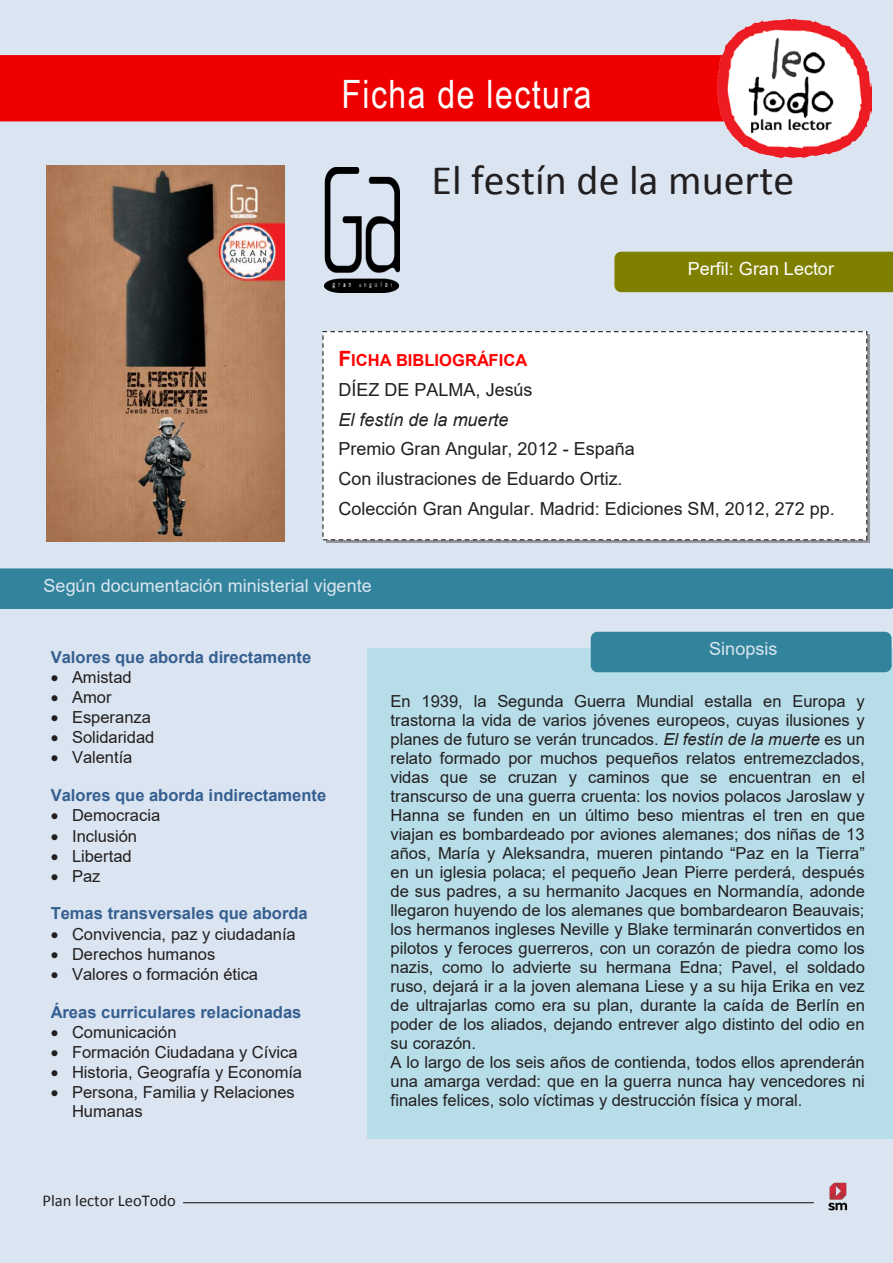
<style>
.page{position:relative;width:893px;height:1263px;background:#dbe5f1}
.page>*{position:absolute;margin:0;border:0;box-sizing:border-box;transform-origin:0 0}
.t1{font:42px "Calibri";color:#231f20}
.t2{font:39px "Arial Narrow";letter-spacing:.035em;color:#fff}
.t3{font:18px/29.7px "Arial";letter-spacing:.005em;color:#231f20}
.t4{font:18px "Arial";letter-spacing:.005em;color:#dbe5f1}
.t5{font:18px "Arial";letter-spacing:.005em;color:#fff}
.t6{font:16.5px/19px "Arial";color:#231f20}
.t7{font:700 16.5px "Arial";color:#365f91}
.t8{font:700 16.5px "Arial";letter-spacing:.005em;color:#f00}
.t9{font:16.5px "Calibri";color:#231f20}
.s1{font-size:21px}
.s2{font-style:italic}
</style>
<div class="page">
<hr style="left:183px;top:1202px;width:630px;height:1px;background:#231f20">
<img style="left:324px;top:167px;width:75px;height:125px">
<img style="left:47px;top:166px;width:237px;height:375px">
<div style="left:367px;top:648px;width:526px;height:490px;background:#b6dde8"></div>
<div style="left:323px;top:332px;width:544px;height:208px;background:#fff"></div>
<div style="left:322px;top:331px;width:545px;height:209px;border:1px dashed #231f20"></div>
<div style="left:614px;top:252px;width:279px;height:40px;background:#808000"></div>
<div style="left:591px;top:632px;width:301px;height:40px;background:#31849b;border-radius:7px"></div>
<div style="left:0;top:568px;width:893px;height:41px;background:#31849b"></div>
<div style="left:0;top:55px;width:718px;height:66px;background:#e00"></div>
<img style="left:718px;top:19px;width:154px;height:138px">
<img style="left:811px;top:1182px;width:37px;height:29px">
<p class="t2" style="left:341px;top:66px;width:252px">Ficha de lectura</p>
<p class="t1" style="left:431px;top:154px;width:364px">El festín de la muerte</p>
<p class="t5" style="left:688px;top:257px;width:148px">Perfil: Gran Lector</p>
<p class="t8" style="left:338px;top:348px;width:190px"><span class="s1">F</span>ICHA BIBLIOGRÁFICA</p>
<p class="t3" style="left:338px;top:375px;width:498px">DÍEZ DE PALMA, Jesús<br><span class="s2">El festín de la muerte<br></span>Premio Gran Angular, 2012 - España<br>Con ilustraciones de Eduardo Ortiz.<br>Colección Gran Angular. Madrid: Ediciones SM, 2012, 272 pp.</p>
<p class="t4" style="left:44px;top:573px;width:330px">Según documentación ministerial vigente</p>
<p class="t7" style="left:51px;top:645px;width:262px">Valores que aborda directamente</p>
<p class="t6" style="left:51px;top:668px;width:83px">• Amistad</p>
<p class="t6" style="left:51px;top:688px;width:62px">• Amor</p>
<p class="t6" style="left:51px;top:708px;width:102px">• Esperanza</p>
<p class="t6" style="left:51px;top:728px;width:105px">• Solidaridad</p>
<p class="t6" style="left:51px;top:748px;width:83px">• Valentía</p>
<p class="t7" style="left:51px;top:784px;width:277px">Valores que aborda indirectamente</p>
<p class="t6" style="left:51px;top:806px;width:111px">• Democracia</p>
<p class="t6" style="left:51px;top:826px;width:88px">• Inclusión</p>
<p class="t6" style="left:51px;top:846px;width:83px">• Libertad</p>
<p class="t6" style="left:51px;top:866px;width:51px">• Paz</p>
<p class="t7" style="left:51px;top:902px;width:259px">Temas transversales que aborda</p>
<p class="t6" style="left:51px;top:924px;width:246px">• Convivencia, paz y ciudadanía</p>
<p class="t6" style="left:51px;top:944px;width:166px">• Derechos humanos</p>
<p class="t6" style="left:51px;top:964px;width:209px">• Valores o formación ética</p>
<p class="t7" style="left:51px;top:1000px;width:252px">Áreas curriculares relacionadas</p>
<p class="t6" style="left:51px;top:1022px;width:127px">• Comunicación</p>
<p class="t6" style="left:51px;top:1043px;width:248px">• Formación Ciudadana y Cívica</p>
<p class="t6" style="left:51px;top:1063px;width:253px">• Historia, Geografía y Economía</p>
<p class="t6" style="left:72px;top:1083px;width:224px;text-indent:-21px">• Persona, Familia y Relaciones<br>Humanas</p>
<p class="t4" style="left:709px;top:637px;width:70px">Sinopsis</p>
<p class="t6" style="left:391px;top:692px;width:476px">En 1939, la Segunda Guerra Mundial estalla en Europa y trastorna la vida de varios jóvenes europeos, cuyas ilusiones y planes de futuro se verán truncados. <span class="s2">El festín de la muerte</span> es un relato formado por muchos pequeños relatos entremezclados, vidas que se cruzan y caminos que se encuentran en el transcurso de una guerra cruenta: los novios polacos Jaroslaw y Hanna se funden en un último beso mientras el tren en que viajan es bombardeado por aviones alemanes; dos niñas de 13 años, María y Aleksandra, mueren pintando “Paz en la Tierra” en un iglesia polaca; el pequeño Jean Pierre perderá, después de sus padres, a su hermanito Jacques en Normandía, adonde llegaron huyendo de los alemanes que bombardearon Beauvais; los hermanos ingleses Neville y Blake terminarán convertidos en pilotos y feroces guerreros, con un corazón de piedra como los nazis, como lo advierte su hermana Edna; Pavel, el soldado ruso, dejará ir a la joven alemana Liese y a su hija Erika en vez de ultrajarlas como era su plan, durante la caída de Berlín en poder de los aliados, dejando entrever algo distinto del odio en su corazón.<br>A lo largo de los seis años de contienda, todos ellos aprenderán una amarga verdad: que en la guerra nunca hay vencedores ni finales felices, solo víctimas y destrucción física y moral.</p>
<p class="t9" style="left:42px;top:1190px;width:135px">Plan lector LeoTodo</p>
</div>
